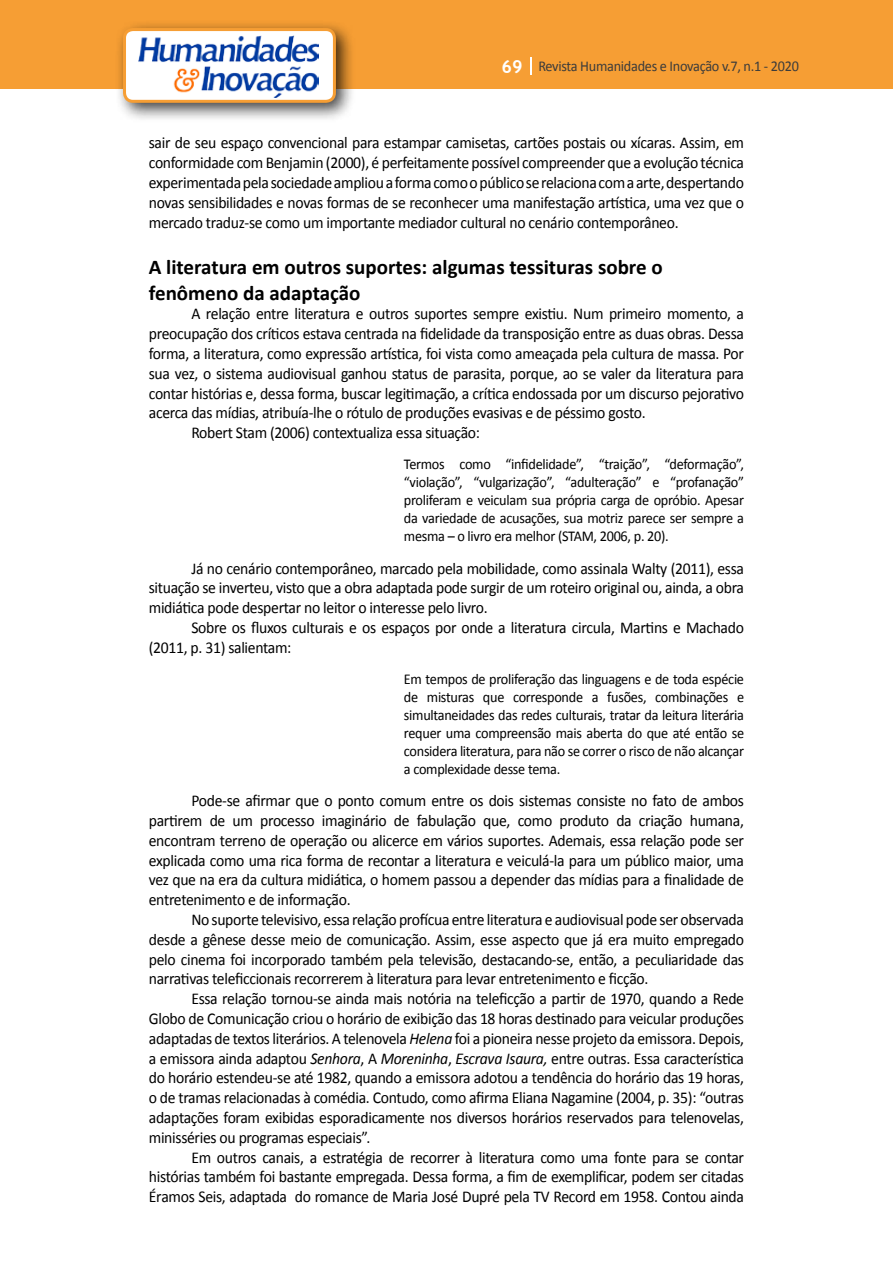
<style>
.page{position:relative;width:893px;height:1263px;background:#fff}
.page>*{position:absolute;margin:0;border:0;box-sizing:border-box;transform-origin:0 0}
.t1{font:700 21px/25.2px "Calibri";color:#000}
.t2{font:16.5px/19.8px "Calibri";letter-spacing:-.02em;color:#000;text-align:justify;scale:.95 1}
.t3{font:15px/18px "Calibri";letter-spacing:-.02em;color:#000;text-align:justify;scale:.95 1}
.t4{font:15px "Calibri";letter-spacing:-.02em;color:#3c3c3b;scale:.95 1}
.s1{font-family:"Trebuchet MS";font-weight:700;font-size:18px;color:#fff}
.s2{font-style:italic}
</style>
<div class="page">
<div style="left:0;top:0;width:893px;height:88px;background:#f69e34"></div>
<svg style="left:530px;top:57px;width:2px;height:18px"></svg>
<div style="left:115px;top:20px;width:241px;height:103px;background:#000;opacity:.75"></div>
<div style="left:125px;top:30px;width:209px;height:71px;background:#fff;border-radius:9px"></div>
<img style="left:138px;top:35px;width:181px;height:62px">
<div style="left:123px;top:28px;width:213px;height:75px;border:3px solid #f69e34;border-radius:9px"></div>
<p class="t4" style="left:501px;top:57px;width:315px"><span class="s1">69</span> Revista Humanidades e Inovação v.7, n.1 - 2020</p>
<p class="t2" style="left:149px;top:133px;width:628px">sair de seu espaço convencional para estampar camisetas, cartões postais ou xícaras. Assim, em conformidade com Benjamin (2000), é perfeitamente possível compreender que a evolução técnica experimentada pela sociedade ampliou a forma como o público se relaciona com a arte, despertando novas sensibilidades e novas formas de se reconhecer uma manifestação artística, uma vez que o mercado traduz-se como um importante mediador cultural no cenário contemporâneo.</p>
<p class="t1" style="left:149px;top:255px;width:515px">A literatura em outros suportes: algumas tessituras sobre o fenômeno da adaptação</p>
<p class="t2" style="left:191px;top:304px;width:583px">A relação entre literatura e outros suportes sempre existiu. Num primeiro momento, a</p>
<p class="t2" style="left:149px;top:324px;width:628px">preocupação dos críticos estava centrada na fidelidade da transposição entre as duas obras. Dessa</p>
<p class="t2" style="left:149px;top:344px;width:628px">forma, a literatura, como expressão artística, foi vista como ameaçada pela cultura de massa. Por</p>
<p class="t2" style="left:149px;top:364px;width:628px">sua vez, o sistema audiovisual ganhou status de parasita, porque, ao se valer da literatura para</p>
<p class="t2" style="left:149px;top:383px;width:628px">contar histórias e, dessa forma, buscar legitimação, a crítica endossada por um discurso pejorativo</p>
<p class="t2" style="left:149px;top:403px;width:524px">acerca das mídias, atribuía-lhe o rótulo de produções evasivas e de péssimo gosto.</p>
<p class="t2" style="left:191px;top:423px;width:305px">Robert Stam (2006) contextualiza essa situação:</p>
<p class="t3" style="left:404px;top:455px;width:360px">Termos como “infidelidade”, “traição”, “deformação”, “violação”, “vulgarização”, “adulteração” e “profanação” proliferam e veiculam sua própria carga de opróbio. Apesar da variedade de acusações, sua motriz parece ser sempre a mesma – o livro era melhor (STAM, 2006, p. 20).</p>
<p class="t2" style="left:149px;top:558px;width:628px;text-indent:43px">Já no cenário contemporâneo, marcado pela mobilidade, como assinala Walty (2011), essa situação se inverteu, visto que a obra adaptada pode surgir de um roteiro original ou, ainda, a obra midiática pode despertar no leitor o interesse pelo livro.</p>
<p class="t2" style="left:149px;top:618px;width:628px;text-indent:43px">Sobre os fluxos culturais e os espaços por onde a literatura circula, Martins e Machado (2011, p. 31) salientam:</p>
<p class="t3" style="left:404px;top:670px;width:360px">Em tempos de proliferação das linguagens e de toda espécie de misturas que corresponde a fusões, combinações e simultaneidades das redes culturais, tratar da leitura literária requer uma compreensão mais aberta do que até então se considera literatura, para não se correr o risco de não alcançar a complexidade desse tema.</p>
<p class="t2" style="left:149px;top:791px;width:628px;text-indent:43px">Pode-se afirmar que o ponto comum entre os dois sistemas consiste no fato de ambos partirem de um processo imaginário de fabulação que, como produto da criação humana, encontram terreno de operação ou alicerce em vários suportes. Ademais, essa relação pode ser explicada como uma rica forma de recontar a literatura e veiculá-la para um público maior, uma vez que na era da cultura midiática, o homem passou a depender das mídias para a finalidade de entretenimento e de informação.</p>
<p class="t2" style="left:149px;top:910px;width:628px;text-indent:43px">No suporte televisivo, essa relação profícua entre literatura e audiovisual pode ser observada desde a gênese desse meio de comunicação. Assim, esse aspecto que já era muito empregado pelo cinema foi incorporado também pela televisão, destacando-se, então, a peculiaridade das narrativas teleficcionais recorrerem à literatura para levar entretenimento e ficção.</p>
<p class="t2" style="left:149px;top:989px;width:628px;text-indent:43px">Essa relação tornou-se ainda mais notória na teleficção a partir de 1970, quando a Rede Globo de Comunicação criou o horário de exibição das 18 horas destinado para veicular produções adaptadas de textos literários. A telenovela <span class="s2">Helena</span> foi a pioneira nesse projeto da emissora. Depois, a emissora ainda adaptou <span class="s2">Senhora</span>, A <span class="s2">Moreninha</span>, <span class="s2">Escrava Isaura,</span> entre outras. Essa característica do horário estendeu-se até 1982, quando a emissora adotou a tendência do horário das 19 horas, o de tramas relacionadas à comédia. Contudo, como afirma Eliana Nagamine (2004, p. 35): “outras adaptações foram exibidas esporadicamente nos diversos horários reservados para telenovelas, minisséries ou programas especiais”.</p>
<p class="t2" style="left:149px;top:1147px;width:628px;text-indent:43px">Em outros canais, a estratégia de recorrer à literatura como uma fonte para se contar histórias também foi bastante empregada. Dessa forma, a fim de exemplificar, podem ser citadas Éramos Seis, adaptada do romance de Maria José Dupré pela TV Record em 1958. Contou ainda</p>
</div>
